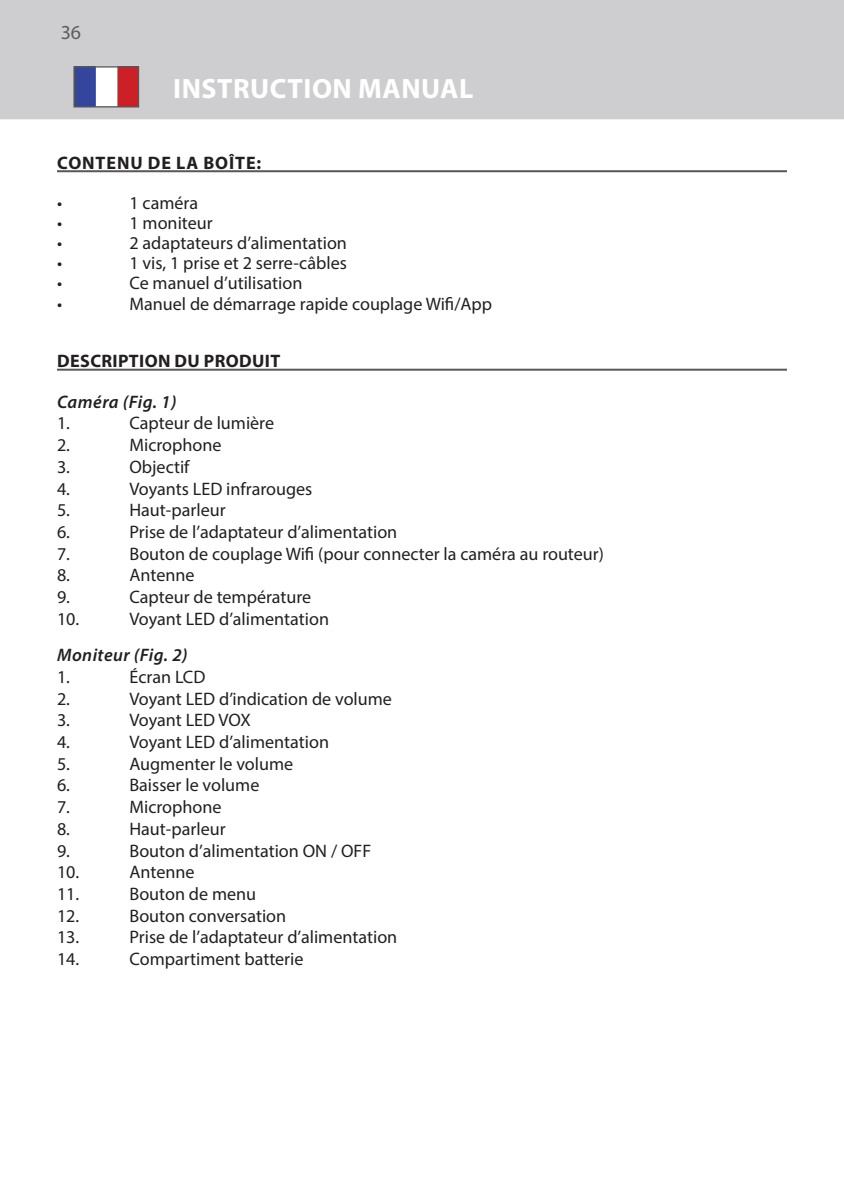
<style>
.page{position:relative;width:844px;height:1191px;background:#fff}
.page>*{position:absolute;margin:0;border:0;box-sizing:border-box;transform-origin:0 0}
.t1{font:700 28px "Myriad Pro";letter-spacing:.02em;color:#fff}
.t2{font:19.95px "Myriad Pro";color:#5c5c5f}
.t3{font:18.2px "Myriad Pro";color:#231f20}
.t4{font:italic 600 18.2px "Myriad Pro";letter-spacing:.025em;color:#231f20}
.t5{font:700 18.2px "Myriad Pro";letter-spacing:.02em;color:#231f20}
.t6{font:700 18.2px "Myriad Pro";letter-spacing:.05em;color:#231f20}
</style>
<div class="page">
<div style="left:0;top:0;width:843px;height:74px;background:#ceced1"></div>
<div style="left:0;top:53px;width:843px;height:66px;background:#ceced1"></div>
<hr style="left:57px;top:170px;width:729px;height:2px;background:#57585a">
<hr style="left:57px;top:369px;width:729px;height:2px;background:#57585a">
<img style="left:75px;top:68px;width:62px;height:37px">
<div style="left:73px;top:66px;width:66px;height:41px;border:1px solid #57585a"></div>
<p class="t2" style="left:61px;top:20px;width:22px">36</p>
<h1 class="t1" style="left:173px;top:70px;width:301px">INSTRUCTION MANUAL</h1>
<p class="t6" style="left:57px;top:151px;width:205px">CONTENU DE LA BOÎTE:</p>
<p class="t3" style="left:57px;top:192px;width:7px">•</p>
<p class="t3" style="left:129px;top:192px;width:70px">1 caméra</p>
<p class="t3" style="left:57px;top:212px;width:7px">•</p>
<p class="t3" style="left:129px;top:212px;width:85px">1 moniteur</p>
<p class="t3" style="left:57px;top:232px;width:7px">•</p>
<p class="t3" style="left:129px;top:232px;width:219px">2 adaptateurs d’alimentation</p>
<p class="t3" style="left:57px;top:252px;width:7px">•</p>
<p class="t3" style="left:129px;top:252px;width:219px">1 vis, 1 prise et 2 serre-câbles</p>
<p class="t3" style="left:57px;top:272px;width:7px">•</p>
<p class="t3" style="left:129px;top:272px;width:174px">Ce manuel d’utilisation</p>
<p class="t3" style="left:57px;top:292px;width:7px">•</p>
<p class="t3" style="left:129px;top:292px;width:364px">Manuel de démarrage rapide couplage Wifi/App</p>
<p class="t5" style="left:57px;top:349px;width:224px">DESCRIPTION DU PRODUIT</p>
<p class="t4" style="left:57px;top:390px;width:121px">Caméra (Fig. 1)</p>
<p class="t3" style="left:57px;top:412px;width:15px">1.</p>
<p class="t3" style="left:129px;top:412px;width:146px">Capteur de lumière</p>
<p class="t3" style="left:57px;top:434px;width:15px">2.</p>
<p class="t3" style="left:129px;top:434px;width:94px">Microphone</p>
<p class="t3" style="left:57px;top:455px;width:15px">3.</p>
<p class="t3" style="left:129px;top:455px;width:62px">Objectif</p>
<p class="t3" style="left:57px;top:477px;width:15px">4.</p>
<p class="t3" style="left:129px;top:477px;width:184px">Voyants LED infrarouges</p>
<p class="t3" style="left:57px;top:499px;width:15px">5.</p>
<p class="t3" style="left:129px;top:499px;width:98px">Haut-parleur</p>
<p class="t3" style="left:57px;top:520px;width:15px">6.</p>
<p class="t3" style="left:129px;top:520px;width:269px">Prise de l’adaptateur d’alimentation</p>
<p class="t3" style="left:57px;top:542px;width:15px">7.</p>
<p class="t3" style="left:129px;top:542px;width:476px">Bouton de couplage Wifi (pour connecter la caméra au routeur)</p>
<p class="t3" style="left:57px;top:564px;width:15px">8.</p>
<p class="t3" style="left:129px;top:564px;width:67px">Antenne</p>
<p class="t3" style="left:57px;top:586px;width:15px">9.</p>
<p class="t3" style="left:129px;top:586px;width:183px">Capteur de température</p>
<p class="t3" style="left:57px;top:607px;width:24px">10.</p>
<p class="t3" style="left:129px;top:607px;width:201px">Voyant LED d’alimentation</p>
<p class="t4" style="left:57px;top:643px;width:132px">Moniteur (Fig. 2)</p>
<p class="t3" style="left:57px;top:665px;width:15px">1.</p>
<p class="t3" style="left:129px;top:665px;width:77px">Écran LCD</p>
<p class="t3" style="left:57px;top:687px;width:15px">2.</p>
<p class="t3" style="left:129px;top:687px;width:264px">Voyant LED d’indication de volume</p>
<p class="t3" style="left:57px;top:709px;width:15px">3.</p>
<p class="t3" style="left:129px;top:709px;width:123px">Voyant LED VOX</p>
<p class="t3" style="left:57px;top:730px;width:15px">4.</p>
<p class="t3" style="left:129px;top:730px;width:201px">Voyant LED d’alimentation</p>
<p class="t3" style="left:57px;top:752px;width:15px">5.</p>
<p class="t3" style="left:129px;top:752px;width:165px">Augmenter le volume</p>
<p class="t3" style="left:57px;top:774px;width:15px">6.</p>
<p class="t3" style="left:129px;top:774px;width:131px">Baisser le volume</p>
<p class="t3" style="left:57px;top:795px;width:15px">7.</p>
<p class="t3" style="left:129px;top:795px;width:94px">Microphone</p>
<p class="t3" style="left:57px;top:817px;width:15px">8.</p>
<p class="t3" style="left:129px;top:817px;width:98px">Haut-parleur</p>
<p class="t3" style="left:57px;top:839px;width:15px">9.</p>
<p class="t3" style="left:129px;top:839px;width:243px">Bouton d’alimentation ON / OFF</p>
<p class="t3" style="left:57px;top:861px;width:24px">10.</p>
<p class="t3" style="left:129px;top:861px;width:67px">Antenne</p>
<p class="t3" style="left:57px;top:882px;width:24px">11.</p>
<p class="t3" style="left:129px;top:882px;width:128px">Bouton de menu</p>
<p class="t3" style="left:57px;top:904px;width:24px">12.</p>
<p class="t3" style="left:129px;top:904px;width:158px">Bouton conversation</p>
<p class="t3" style="left:57px;top:926px;width:24px">13.</p>
<p class="t3" style="left:129px;top:926px;width:269px">Prise de l’adaptateur d’alimentation</p>
<p class="t3" style="left:57px;top:947px;width:24px">14.</p>
<p class="t3" style="left:129px;top:947px;width:175px">Compartiment batterie</p>
</div>
